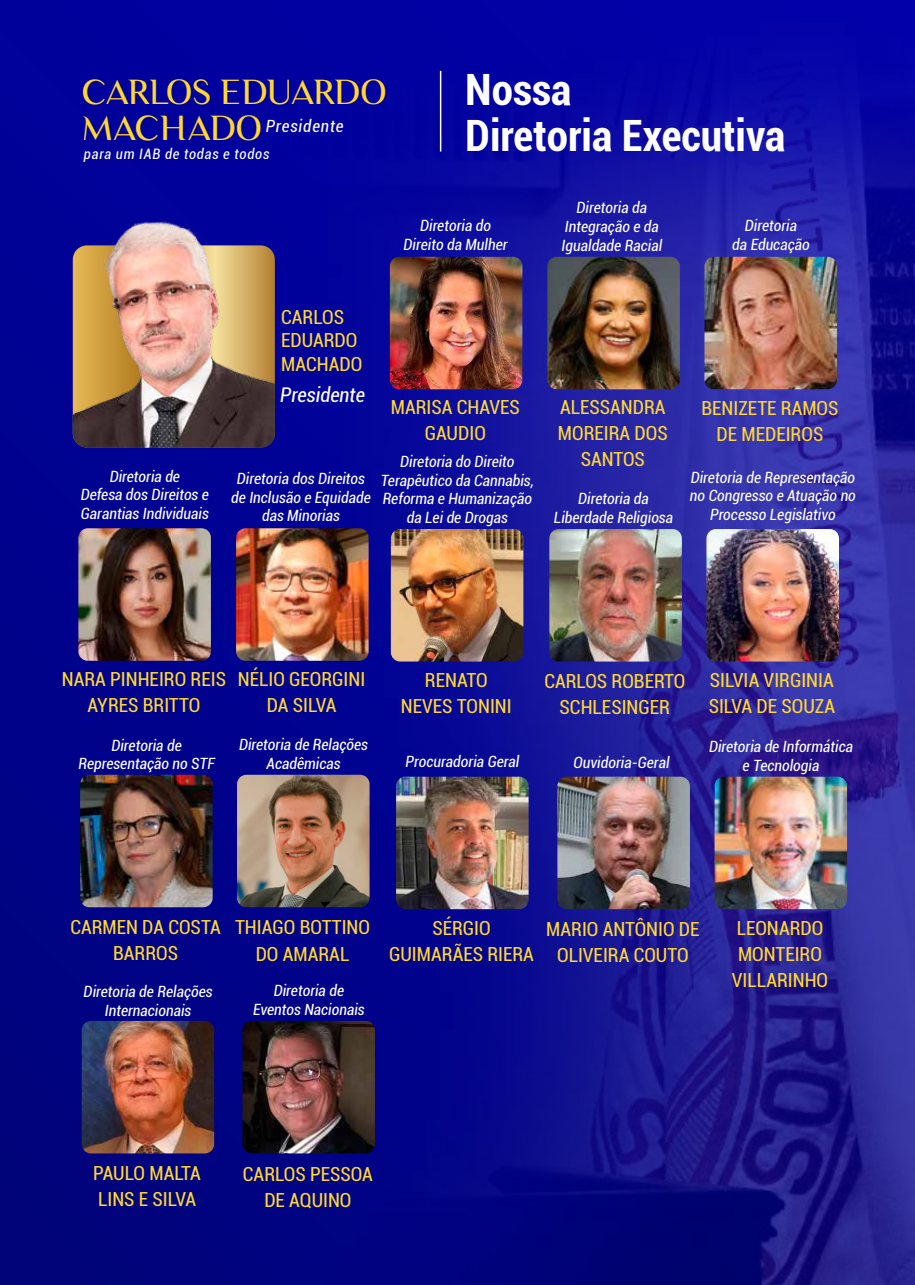
<style>
.page{position:relative;width:915px;height:1285px;background:#fff}
.page>*{position:absolute;margin:0;border:0;box-sizing:border-box;transform-origin:0 0}
.t1{font:700 condensed 43.2px/46px "Roboto";color:#fff}
.t2{font:33.15px/35.8px "Luxia Display";letter-spacing:-.03em;color:#ffd733}
.t3{font:italic condensed 20.25px "Roboto";color:#fff}
.t4{font:condensed 19.35px/26.1px "Roboto";color:#ffd733;text-align:center}
.t5{font:italic condensed 16.8px "Roboto";letter-spacing:.05em;color:#fff}
.t6{font:italic condensed 15.45px/18.6px "Roboto";color:#fff;text-align:center}
.t7{font:italic condensed 14.4px "Roboto";letter-spacing:.05em;color:#fff}
</style>
<div class="page">
<img style="left:0;top:0;width:914px;height:1284px">
<img style="left:73px;top:246px;width:202px;height:201px">
<img style="left:88px;top:204px;width:150px;height:69px">
<img style="left:390px;top:257px;width:132px;height:132px">
<img style="left:547px;top:257px;width:132px;height:132px">
<img style="left:704px;top:257px;width:132px;height:132px">
<img style="left:78px;top:528px;width:133px;height:132px">
<img style="left:236px;top:528px;width:132px;height:132px">
<img style="left:391px;top:529px;width:132px;height:132px">
<img style="left:549px;top:529px;width:132px;height:132px">
<img style="left:706px;top:529px;width:132px;height:132px">
<img style="left:80px;top:774px;width:132px;height:133px">
<img style="left:237px;top:774px;width:132px;height:133px">
<img style="left:396px;top:776px;width:132px;height:133px">
<img style="left:557px;top:776px;width:132px;height:133px">
<img style="left:714px;top:776px;width:132px;height:133px">
<img style="left:82px;top:1020px;width:132px;height:133px">
<img style="left:242px;top:1020px;width:133px;height:133px">
<hr style="left:439px;top:71px;width:2px;height:80px;background:#fff">
<h2 class="t2" style="left:82px;top:74px;width:306px">CARLOS EDUARDO<br>MACHADO</h2>
<p class="t7" style="left:84px;top:144px;width:187px">para um IAB de todas e todos</p>
<p class="t5" style="left:266px;top:114px;width:79px">Presidente</p>
<h1 class="t1" style="left:465px;top:65px;width:321px">Nossa<br>Diretoria Executiva</h1>
<p class="t6" style="left:403px;top:216px;width:105px">Diretoria do<br>Direito da Mulher</p>
<p class="t6" style="left:561px;top:198px;width:102px">Diretoria da<br>Integração e da<br>Igualdade Racial</p>
<p class="t6" style="left:732px;top:216px;width:79px">Diretoria<br>da Educação</p>
<p class="t4" style="left:281px;top:305px;width:83px;line-height:23.2px;text-align:left">CARLOS<br>EDUARDO<br>MACHADO</p>
<p class="t6" style="left:81px;top:466px;width:130px">Diretoria de<br>Defesa dos Direitos e<br>Garantias Individuais</p>
<h3 class="t3" style="left:280px;top:380px;width:86px">Presidente</h3>
<p class="t6" style="left:231px;top:468px;width:141px">Diretoria dos Direitos de Inclusão e Equidade das Minorias</p>
<p class="t4" style="left:390px;top:393px;width:131px">MARISA CHAVES<br>GAUDIO</p>
<p class="t6" style="left:380px;top:451px;width:155px">Diretoria do Direito<br>Terapêutico da Cannabis,<br>Reforma e Humanização da Lei de Drogas</p>
<p class="t4" style="left:557px;top:393px;width:111px">ALESSANDRA<br>MOREIRA DOS<br>SANTOS</p>
<p class="t6" style="left:553px;top:489px;width:121px">Diretoria da<br>Liberdade Religiosa</p>
<p class="t4" style="left:701px;top:394px;width:138px">BENIZETE RAMOS<br>DE MEDEIROS</p>
<p class="t6" style="left:689px;top:467px;width:167px">Diretoria de Representação no Congresso e Atuação no<br>Processo Legislativo</p>
<p class="t4" style="left:62px;top:665px;width:166px">NARA PINHEIRO REIS<br>AYRES BRITTO</p>
<p class="t6" style="left:78px;top:735px;width:138px">Diretoria de<br>Representação no STF</p>
<p class="t4" style="left:238px;top:665px;width:129px">NÉLIO GEORGINI<br>DA SILVA</p>
<p class="t6" style="left:239px;top:734px;width:130px">Diretoria de Relações<br>Acadêmicas</p>
<p class="t4" style="left:401px;top:666px;width:112px">RENATO<br>NEVES TONINI</p>
<p class="t6" style="left:405px;top:752px;width:115px">Procuradoria Geral</p>
<p class="t4" style="left:544px;top:667px;width:142px">CARLOS ROBERTO<br>SCHLESINGER</p>
<p class="t6" style="left:573px;top:752px;width:97px">Ouvidoria-Geral</p>
<p class="t4" style="left:708px;top:666px;width:128px;text-align:left">SILVIA VIRGINIA<br>SILVA DE SOUZA</p>
<p class="t6" style="left:708px;top:736px;width:145px">Diretoria de Informática e Tecnologia</p>
<p class="t4" style="left:70px;top:912px;width:152px">CARMEN DA COSTA<br>BARROS</p>
<p class="t6" style="left:84px;top:981px;width:130px">Diretoria de Relações<br>Internacionais</p>
<p class="t4" style="left:235px;top:913px;width:136px">THIAGO BOTTINO<br>DO AMARAL</p>
<p class="t6" style="left:253px;top:980px;width:113px">Diretoria de<br>Eventos Nacionais</p>
<p class="t4" style="left:389px;top:914px;width:146px">SÉRGIO<br>GUIMARÃES RIERA</p>
<p class="t4" style="left:546px;top:914px;width:155px">MARIO ANTÔNIO DE<br>OLIVEIRA COUTO</p>
<p class="t4" style="left:731px;top:914px;width:98px">LEONARDO<br>MONTEIRO<br>VILLARINHO</p>
<p class="t4" style="left:93px;top:1158px;width:109px;text-align:left">PAULO MALTA<br>LINS E SILVA</p>
<p class="t4" style="left:243px;top:1159px;width:131px">CARLOS PESSOA<br>DE AQUINO</p>
</div>
